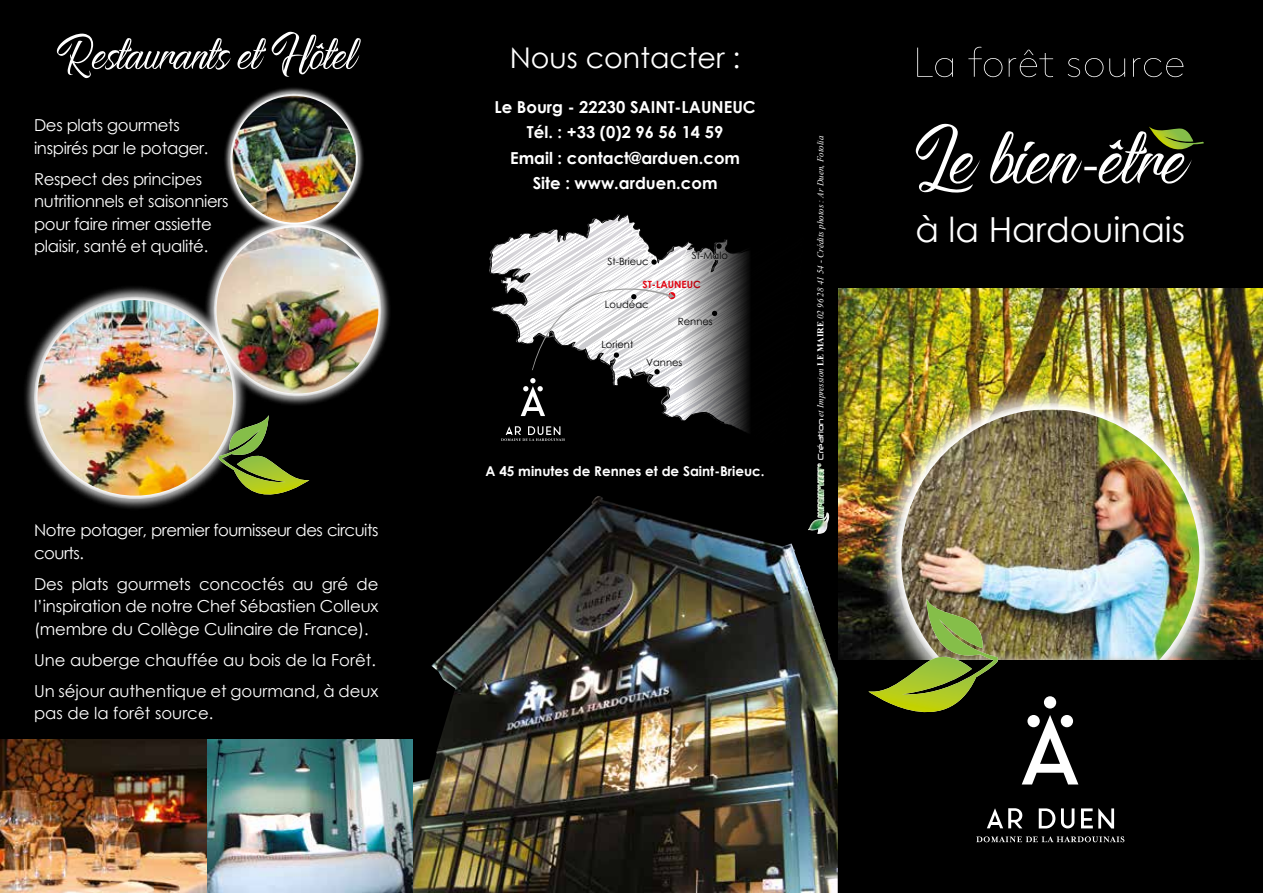
<style>
.page{position:relative;width:1263px;height:893px;background:#fff}
.page>*{position:absolute;margin:0;border:0;box-sizing:border-box;transform-origin:0 0}
.t1{font:129px "Pictorial Signature";color:#fff;scale:.9 1}
.t2{font:76.5px "Pictorial Signature";color:#fff;scale:.9 1}
.t3{font:39px "Alwyn";color:#fff}
.t4{font:34.5px "Century Gothic";color:#fff}
.t5{font:28.5px "Century Gothic";color:#fff}
.t6{font:16.5px/22.5px "Century Gothic";letter-spacing:-.02em;color:#fff}
.t7{font:700 16.5px/25.5px "Century Gothic";color:#fff;text-align:center}
.t8{font:16.5px/31px "Century Gothic";color:#fff}
.t9{font:700 13.5px "Century Gothic";color:#fff}
.t10{font:9.9px "Century Gothic";color:#000}
.t11{font:700 9.9px "Century Gothic";color:#e30613}
.t12{font:italic 9px "Times New Roman";color:#fff}
.s1{font-family:"Neuropol";font-style:normal}
.s2{font-weight:700;font-style:normal}
</style>
<div class="page">
<div style="left:838px;top:0;width:425px;height:672px;background:#000"></div>
<img style="left:838px;top:289px;width:425px;height:371px">
<svg style="left:917px;top:48px;width:36px;height:29px"></svg>
<svg style="left:968px;top:47px;width:34px;height:30px"></svg>
<svg style="left:1009px;top:50px;width:44px;height:27px"></svg>
<svg style="left:1068px;top:58px;width:35px;height:19px"></svg>
<svg style="left:1109px;top:58px;width:16px;height:19px"></svg>
<svg style="left:1133px;top:58px;width:50px;height:19px"></svg>
<div style="left:875px;top:383px;width:350px;height:350px;background:#fff;opacity:.75"></div>
<img style="left:898px;top:409px;width:304px;height:251px">
<div style="left:838px;top:660px;width:425px;height:233px;background:#000"></div>
<svg style="left:1039px;top:808px;width:16px;height:20px"></svg>
<svg style="left:1061px;top:808px;width:13px;height:20px"></svg>
<svg style="left:1081px;top:808px;width:33px;height:20px"></svg>
<svg style="left:987px;top:808px;width:35px;height:20px"></svg>
<svg style="left:1022px;top:715px;width:56px;height:69px"></svg>
<div style="left:1027px;top:715px;width:13px;height:12px;background:#fff;border-radius:50%"></div>
<div style="left:1061px;top:715px;width:12px;height:12px;background:#fff;border-radius:50%"></div>
<div style="left:1044px;top:696px;width:12px;height:12px;background:#fff;border-radius:50%"></div>
<svg style="left:976px;top:836px;width:148px;height:6px"></svg>
<div style="left:412px;top:0;width:426px;height:893px;background:#000"></div>
<img style="left:412px;top:496px;width:426px;height:397px">
<img style="left:868px;top:599px;width:130px;height:114px">
<svg style="left:489px;top:214px;width:260px;height:227px"></svg>
<div style="left:0;top:0;width:412px;height:893px;background:#000"></div>
<svg style="left:1149px;top:126px;width:55px;height:24px"></svg>
<img style="left:808px;top:463px;width:19px;height:68px">
<div style="left:204px;top:215px;width:187px;height:191px;background:#fff;opacity:.75"></div>
<img style="left:215px;top:226px;width:165px;height:169px">
<div style="left:223px;top:87px;width:142px;height:145px;background:#fff;opacity:.75"></div>
<img style="left:231px;top:95px;width:126px;height:129px">
<div style="left:23px;top:285px;width:225px;height:226px;background:#fff;opacity:.75"></div>
<img style="left:36px;top:298px;width:199px;height:199px;border-radius:100px">
<img style="left:0;top:740px;width:412px;height:153px">
<svg style="left:219px;top:415px;width:90px;height:96px"></svg>
<h2 class="t2" style="left:57px;top:3px;width:333px">Restaurants et Hôtel</h2>
<p class="t6" style="left:34px;top:114px;width:176px">Des plats gourmets inspirés par le potager.</p>
<p class="t6" style="left:34px;top:167px;width:196px">Respect des principes nutritionnels et saisonniers pour faire rimer assiette plaisir, santé et qualité.</p>
<p class="t6" style="left:34px;top:519px;width:346px">Notre potager, premier fournisseur des circuits courts.</p>
<p class="t6" style="left:34px;top:572px;width:346px;text-align:justify">Des plats gourmets concoctés au gré de l’inspiration de notre Chef Sébastien Colleux (membre du Collège Culinaire de France).</p>
<p class="t8" style="left:34px;top:644px;width:346px">Une auberge chauffée au bois de la Forêt.<br>Un séjour authentique et gourmand, à deux</p>
<p class="t8" style="left:34px;top:698px;width:181px">pas de la forêt source.</p>
<h3 class="t5" style="left:510px;top:38px;width:232px">Nous contacter :</h3>
<p class="t7" style="left:494px;top:93px;width:263px">Le Bourg - 22230 SAINT-LAUNEUC<br>Tél. : +33 (0)2 96 56 14 59<br>Email : contact@arduen.com<br>Site : www.arduen.com</p>
<p class="t10" style="left:607px;top:255px;width:43px">St-Brieuc</p>
<p class="t10" style="left:692px;top:249px;width:38px">St-Malo</p>
<p class="t11" style="left:642px;top:277px;width:60px">ST-LAUNEUC</p>
<p class="t10" style="left:605px;top:298px;width:45px">Loudéac</p>
<p class="t10" style="left:601px;top:337px;width:34px">Lorient</p>
<p class="t10" style="left:678px;top:315px;width:37px">Rennes</p>
<p class="t10" style="left:646px;top:355px;width:38px">Vannes</p>
<p class="t9" style="left:486px;top:461px;width:280px">A 45 minutes de Rennes et de Saint-Brieuc.</p>
<p class="t12" style="left:814px;top:459px;width:325px;rotate:-90deg"><span class="s1">Création</span> et Impression <span class="s2">LE MAIRE</span> 02 96 28 41 54 - Crédits photos : Ar Duen, Fotolia</p>
<h1 class="t1" style="left:914px;top:72px;width:303px">Le bien être</h1>
<h3 class="t3" style="left:1082px;top:142px;width:19px">-</h3>
<h3 class="t4" style="left:915px;top:205px;width:271px">à la Hardouinais</h3>
</div>
